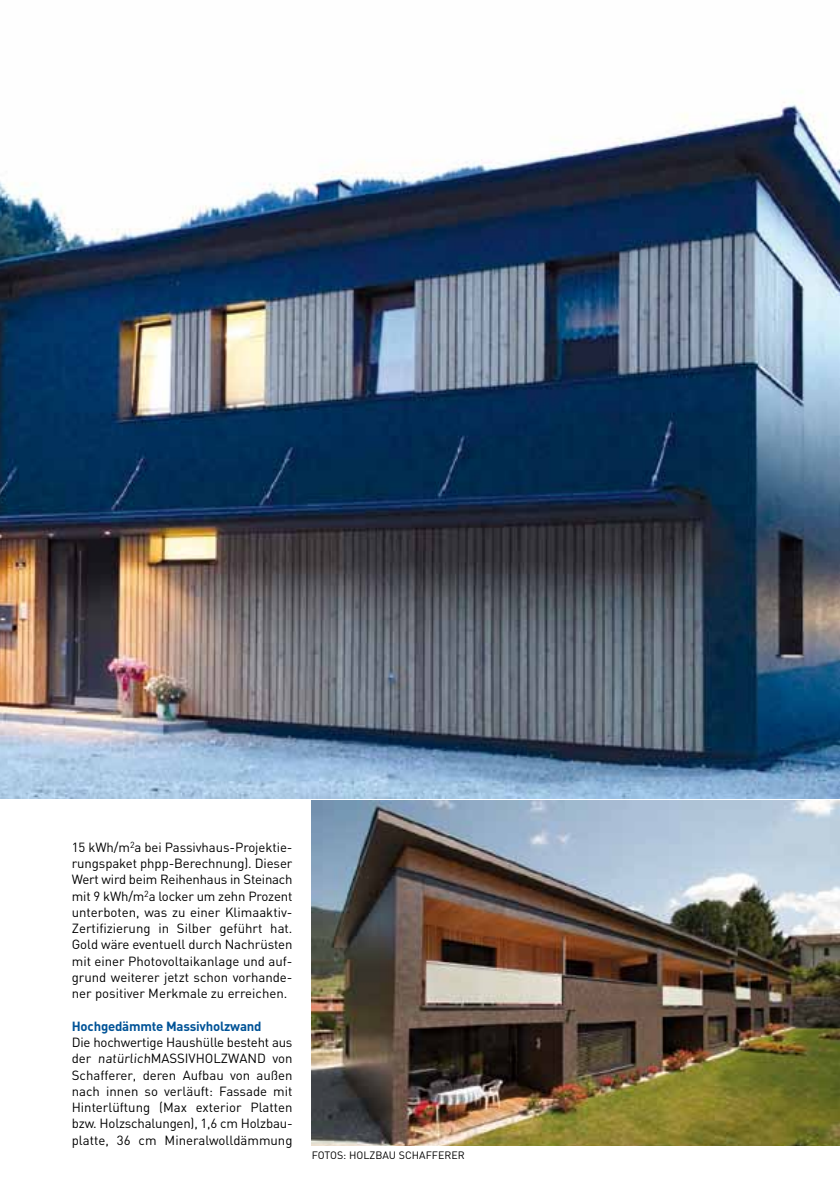
<style>
.page{position:relative;width:840px;height:1191px;background:#fff}
.page>*{position:absolute;margin:0;border:0;box-sizing:border-box;transform-origin:0 0}
.t1{font:13.2px/16.2px "DIN";color:#000;text-align:justify}
.t2{font:700 13.2px "DIN";letter-spacing:-.015em;color:#005397}
.t3{font:10.6px "DIN";color:#000}
</style>
<div class="page">
<img style="left:0;top:102px;width:839px;height:696px">
<img style="left:311px;top:800px;width:528px;height:345px">
<p class="t1" style="left:72px;top:838px;width:222px">15 kWh/m<sup>2</sup>a bei Passivhaus-Projektie&shy;rungspaket phpp-Berechnung). Dieser Wert wird beim Reihenhaus in Steinach mit 9 kWh/m<sup>2</sup>a locker um zehn Prozent unterboten, was zu einer Klimaaktiv-Zertifizierung in Silber geführt hat.<br>Gold wäre eventuell durch Nachrüsten mit einer Photovoltaikanlage und auf&shy;grund weiterer jetzt schon vorhande&shy;ner positiver Merkmale zu erreichen.</p>
<p class="t2" style="left:72px;top:1017px;width:191px">Hochgedämmte Massivholzwand</p>
<p class="t1" style="left:72px;top:1034px;width:222px">Die hochwertige Haushülle besteht aus der natürlichMASSIVHOLZWAND von Schafferer, deren Aufbau von außen nach innen so verläuft: Fassade mit Hinterlüftung (Max exterior Platten bzw. Holzschalungen), 1,6 cm Holzbau&shy;platte, 36 cm Mineralwolldämmung</p>
<p class="t3" style="left:312px;top:1148px;width:154px">FOTOS: HOLZBAU SCHAFFERER</p>
</div>
